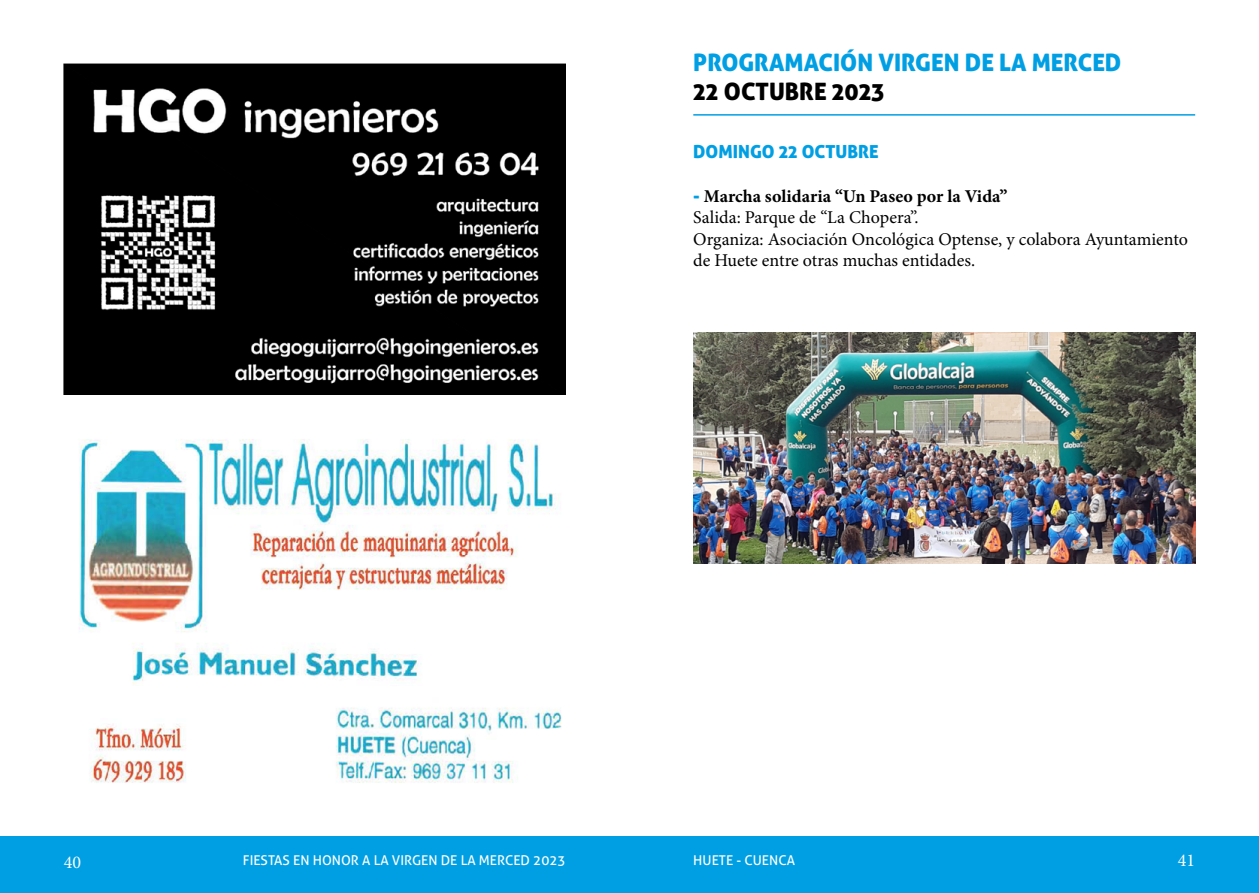
<style>
.page{position:relative;width:1259px;height:893px;background:#fff}
.page>*{position:absolute;margin:0;border:0;box-sizing:border-box;transform-origin:0 0}
.t1{font:24px "Aller Display";color:#009fe3}
.t2{font:24px "Aller Display";color:#000}
.t3{font:18px/21.6px "Minion Pro";color:#000}
.t4{font:18px "Aller Display";color:#009fe3}
.t5{font:18px "Minion Pro";color:#fff}
.t6{font:13.5px "Aller";color:#fff}
.s1{font-family:"Aller Display";color:#009fe3}
.s2{font-weight:700}
</style>
<div class="page">
<div style="left:0;top:836px;width:1259px;height:57px;background:#009fe3"></div>
<hr style="left:693px;top:114px;width:502px;height:2px;background:#009fe3">
<img style="left:693px;top:332px;width:502px;height:232px">
<img style="left:79px;top:439px;width:483px;height:344px">
<img style="left:64px;top:64px;width:502px;height:331px">
<h1 class="t1" style="left:693px;top:47px;width:429px">PROGRAMACIÓN VIRGEN DE LA MERCED</h1>
<h1 class="t2" style="left:693px;top:76px;width:193px">22 OCTUBRE 2023</h1>
<p class="t4" style="left:693px;top:140px;width:187px">DOMINGO 22 OCTUBRE</p>
<p class="t3" style="left:693px;top:185px;width:496px"><span class="s1">-</span> <span class="s2">Marcha solidaria “Un Paseo por la Vida”<br></span>Salida: Parque de “La Chopera”.<br>Organiza: Asociación Oncológica Optense, y colabora Ayuntamiento de Huete entre otras muchas entidades.</p>
<p class="t5" style="left:64px;top:851px;width:19px">40</p>
<p class="t6" style="left:243px;top:852px;width:324px">FIESTAS EN HONOR A LA VIRGEN DE LA MERCED 2023</p>
<p class="t6" style="left:693px;top:852px;width:103px">HUETE - CUENCA</p>
<p class="t5" style="left:1178px;top:849px;width:19px">41</p>
</div>
